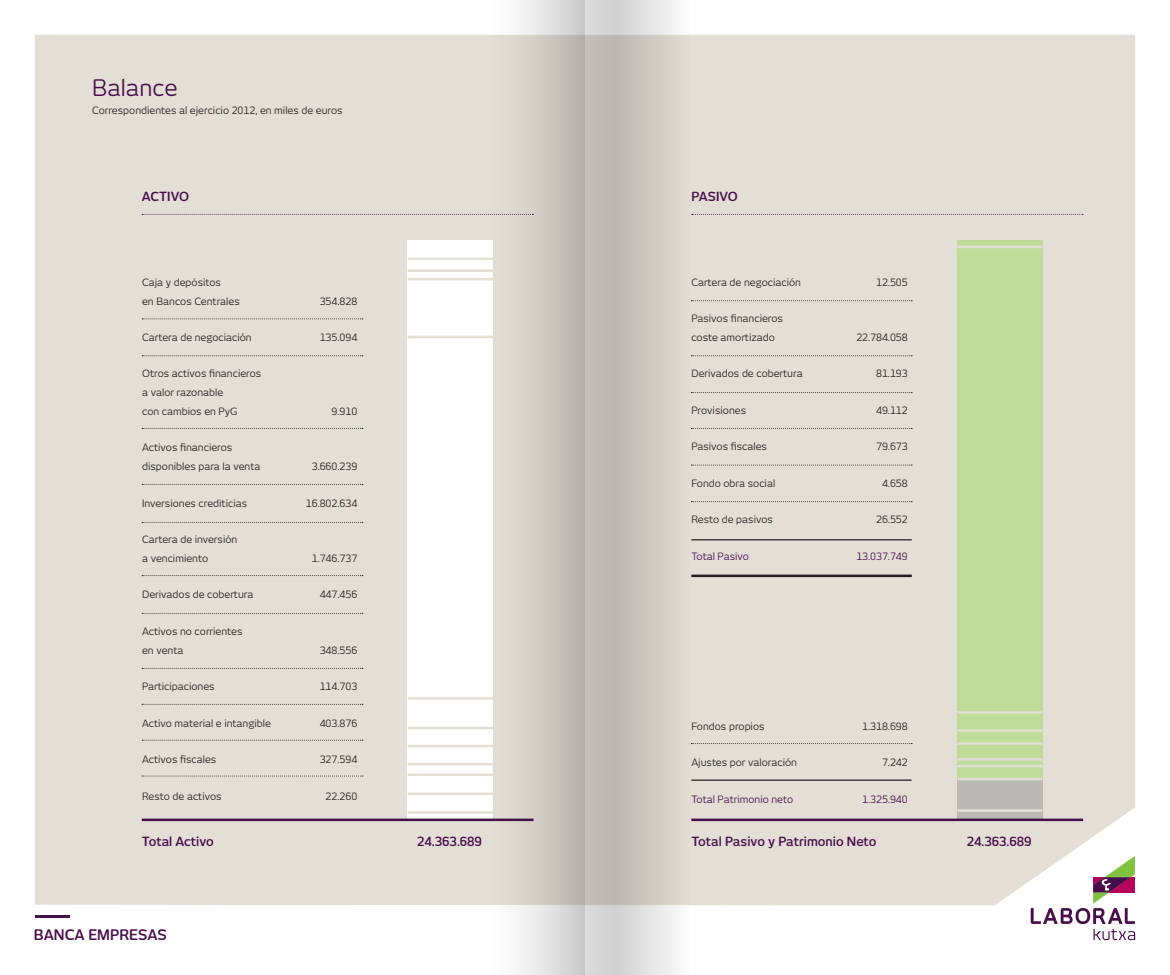
<style>
.page{position:relative;width:1170px;height:975px;background:#fff}
.page>*{position:absolute;margin:0;border:0;box-sizing:border-box;transform-origin:0 0}
.t1{font:22.5px "New June";color:#480e4b}
.t2{font:600 14.38px "New June";color:#480e4b}
.t3{font:600 12.5px "New June";color:#480e4b}
.t4{font:10px "New June";color:#231f20}
.t5{font:10px "New June";color:#480e4b}
</style>
<div class="page">
<div style="left:35px;top:35px;width:1099px;height:870px;background:#e3dfd6"></div>
<svg style="left:1030px;top:855px;width:104px;height:85px"></svg>
<hr style="left:35px;top:915px;width:35px;height:3px;background:#480e4b">
<div style="left:957px;top:240px;width:85px;height:578px;background:#bedd9b"></div>
<svg style="left:691px;top:300px;width:221px;height:1px"></svg>
<svg style="left:691px;top:501px;width:221px;height:1px"></svg>
<hr style="left:691px;top:539px;width:220px;height:1px;background:#231f20">
<svg style="left:691px;top:392px;width:221px;height:1px"></svg>
<svg style="left:691px;top:464px;width:221px;height:1px"></svg>
<svg style="left:691px;top:428px;width:221px;height:1px"></svg>
<svg style="left:691px;top:355px;width:221px;height:1px"></svg>
<svg style="left:691px;top:743px;width:221px;height:1px"></svg>
<hr style="left:691px;top:779px;width:220px;height:1px;background:#231f20">
<div style="left:957px;top:779px;width:85px;height:39px;background:#bbb9b4"></div>
<hr style="left:957px;top:246px;width:85px;height:2px;background:#e3dfd6">
<hr style="left:957px;top:764px;width:85px;height:3px;background:#e3dfd6">
<hr style="left:957px;top:758px;width:85px;height:2px;background:#e3dfd6">
<hr style="left:957px;top:742px;width:85px;height:2px;background:#e3dfd6">
<hr style="left:957px;top:729px;width:85px;height:2px;background:#e3dfd6">
<hr style="left:957px;top:711px;width:85px;height:2px;background:#e3dfd6">
<hr style="left:957px;top:809px;width:85px;height:2px;background:#e3dfd6">
<hr style="left:957px;top:777px;width:85px;height:3px;background:#e3dfd6">
<hr style="left:691px;top:574px;width:220px;height:3px;background:#231f20">
<svg style="left:691px;top:214px;width:391px;height:1px"></svg>
<svg style="left:142px;top:214px;width:336px;height:1px"></svg>
<div style="left:407px;top:240px;width:86px;height:578px;background:#fff"></div>
<hr style="left:142px;top:818px;width:391px;height:3px;background:#480e4b">
<svg style="left:142px;top:318px;width:221px;height:1px"></svg>
<svg style="left:142px;top:775px;width:221px;height:1px"></svg>
<svg style="left:142px;top:739px;width:221px;height:1px"></svg>
<svg style="left:142px;top:704px;width:221px;height:1px"></svg>
<svg style="left:142px;top:668px;width:221px;height:1px"></svg>
<svg style="left:142px;top:613px;width:221px;height:1px"></svg>
<svg style="left:142px;top:575px;width:221px;height:1px"></svg>
<svg style="left:142px;top:522px;width:221px;height:1px"></svg>
<svg style="left:142px;top:484px;width:221px;height:1px"></svg>
<svg style="left:142px;top:428px;width:221px;height:1px"></svg>
<svg style="left:142px;top:355px;width:221px;height:1px"></svg>
<hr style="left:407px;top:726px;width:86px;height:3px;background:#e3dfd6">
<hr style="left:407px;top:744px;width:86px;height:3px;background:#e3dfd6">
<hr style="left:407px;top:762px;width:86px;height:3px;background:#e3dfd6">
<hr style="left:407px;top:773px;width:86px;height:3px;background:#e3dfd6">
<hr style="left:407px;top:792px;width:86px;height:3px;background:#e3dfd6">
<hr style="left:407px;top:811px;width:86px;height:2px;background:#e3dfd6">
<hr style="left:407px;top:269px;width:86px;height:3px;background:#e3dfd6">
<hr style="left:407px;top:257px;width:86px;height:3px;background:#e3dfd6">
<hr style="left:407px;top:278px;width:86px;height:2px;background:#e3dfd6">
<hr style="left:407px;top:335px;width:86px;height:3px;background:#e3dfd6">
<hr style="left:407px;top:697px;width:86px;height:2px;background:#e3dfd6">
<hr style="left:691px;top:818px;width:391px;height:3px;background:#480e4b">
<svg style="left:478px;top:0;width:107px;height:974px;background:#d6d2cc"></svg>
<svg style="left:585px;top:0;width:106px;height:974px;background:#ccc9c2"></svg>
<p class="t1" style="left:92px;top:74px;width:87px">Balance</p>
<p class="t4" style="left:92px;top:105px;width:252px">Correspondientes al ejercicio 2012, en miles de euros</p>
<p class="t3" style="left:142px;top:189px;width:49px">ACTIVO</p>
<p class="t3" style="left:691px;top:189px;width:48px">PASIVO</p>
<p class="t4" style="left:142px;top:276px;width:80px">Caja y depósitos</p>
<p class="t4" style="left:142px;top:295px;width:99px">en Bancos Centrales</p>
<p class="t4" style="left:320px;top:295px;width:39px">354.828</p>
<p class="t4" style="left:142px;top:331px;width:111px">Cartera de negociación</p>
<p class="t4" style="left:320px;top:331px;width:39px">135.094</p>
<p class="t4" style="left:142px;top:368px;width:121px">Otros activos financieros</p>
<p class="t4" style="left:142px;top:386px;width:83px">a valor razonable</p>
<p class="t4" style="left:142px;top:405px;width:97px">con cambios en PyG</p>
<p class="t4" style="left:331px;top:405px;width:27px">9.910</p>
<p class="t4" style="left:142px;top:442px;width:92px">Activos financieros</p>
<p class="t4" style="left:142px;top:460px;width:120px">disponibles para la venta</p>
<p class="t4" style="left:312px;top:460px;width:47px">3.660.239</p>
<p class="t4" style="left:142px;top:497px;width:107px">Inversiones crediticias</p>
<p class="t4" style="left:306px;top:497px;width:53px">16.802.634</p>
<p class="t4" style="left:142px;top:533px;width:97px">Cartera de inversión</p>
<p class="t4" style="left:142px;top:552px;width:68px">a vencimiento</p>
<p class="t4" style="left:312px;top:552px;width:47px">1.746.737</p>
<p class="t4" style="left:142px;top:589px;width:113px">Derivados de cobertura</p>
<p class="t4" style="left:320px;top:589px;width:39px">447.456</p>
<p class="t4" style="left:142px;top:625px;width:102px">Activos no corrientes</p>
<p class="t4" style="left:142px;top:644px;width:43px">en venta</p>
<p class="t4" style="left:320px;top:644px;width:39px">348.556</p>
<p class="t4" style="left:142px;top:680px;width:74px">Participaciones</p>
<p class="t4" style="left:320px;top:680px;width:39px">114.703</p>
<p class="t4" style="left:142px;top:717px;width:130px">Activo material e intangible</p>
<p class="t4" style="left:320px;top:717px;width:39px">403.876</p>
<p class="t4" style="left:142px;top:753px;width:76px">Activos fiscales</p>
<p class="t4" style="left:320px;top:753px;width:39px">327.594</p>
<p class="t4" style="left:142px;top:790px;width:81px">Resto de activos</p>
<p class="t4" style="left:325px;top:790px;width:33px">22.260</p>
<p class="t3" style="left:142px;top:834px;width:74px">Total Activo</p>
<p class="t3" style="left:417px;top:834px;width:66px">24.363.689</p>
<p class="t2" style="left:34px;top:925px;width:134px">BANCA EMPRESAS</p>
<p class="t4" style="left:691px;top:276px;width:111px">Cartera de negociación</p>
<p class="t4" style="left:876px;top:276px;width:33px">12.505</p>
<p class="t4" style="left:691px;top:313px;width:93px">Pasivos financieros</p>
<p class="t4" style="left:691px;top:331px;width:85px">coste amortizado</p>
<p class="t4" style="left:856px;top:331px;width:53px">22.784.058</p>
<p class="t4" style="left:691px;top:368px;width:113px">Derivados de cobertura</p>
<p class="t4" style="left:876px;top:368px;width:33px">81.193</p>
<p class="t4" style="left:691px;top:404px;width:56px">Provisiones</p>
<p class="t4" style="left:876px;top:404px;width:33px">49.112</p>
<p class="t4" style="left:691px;top:441px;width:77px">Pasivos fiscales</p>
<p class="t4" style="left:876px;top:441px;width:33px">79.673</p>
<p class="t4" style="left:691px;top:477px;width:85px">Fondo obra social</p>
<p class="t4" style="left:882px;top:477px;width:27px">4.658</p>
<p class="t4" style="left:691px;top:514px;width:83px">Resto de pasivos</p>
<p class="t4" style="left:876px;top:514px;width:33px">26.552</p>
<p class="t5" style="left:691px;top:550px;width:59px">Total Pasivo</p>
<p class="t5" style="left:856px;top:550px;width:53px">13.037.749</p>
<p class="t4" style="left:691px;top:720px;width:75px">Fondos propios</p>
<p class="t4" style="left:862px;top:720px;width:47px">1.318.698</p>
<p class="t4" style="left:691px;top:756px;width:107px">Ajustes por valoración</p>
<p class="t4" style="left:882px;top:756px;width:27px">7.242</p>
<p class="t5" style="left:691px;top:793px;width:103px">Total Patrimonio neto</p>
<p class="t5" style="left:862px;top:793px;width:47px">1.325.940</p>
<p class="t3" style="left:691px;top:834px;width:187px">Total Pasivo y Patrimonio Neto</p>
<p class="t3" style="left:966px;top:834px;width:66px">24.363.689</p>
</div>
